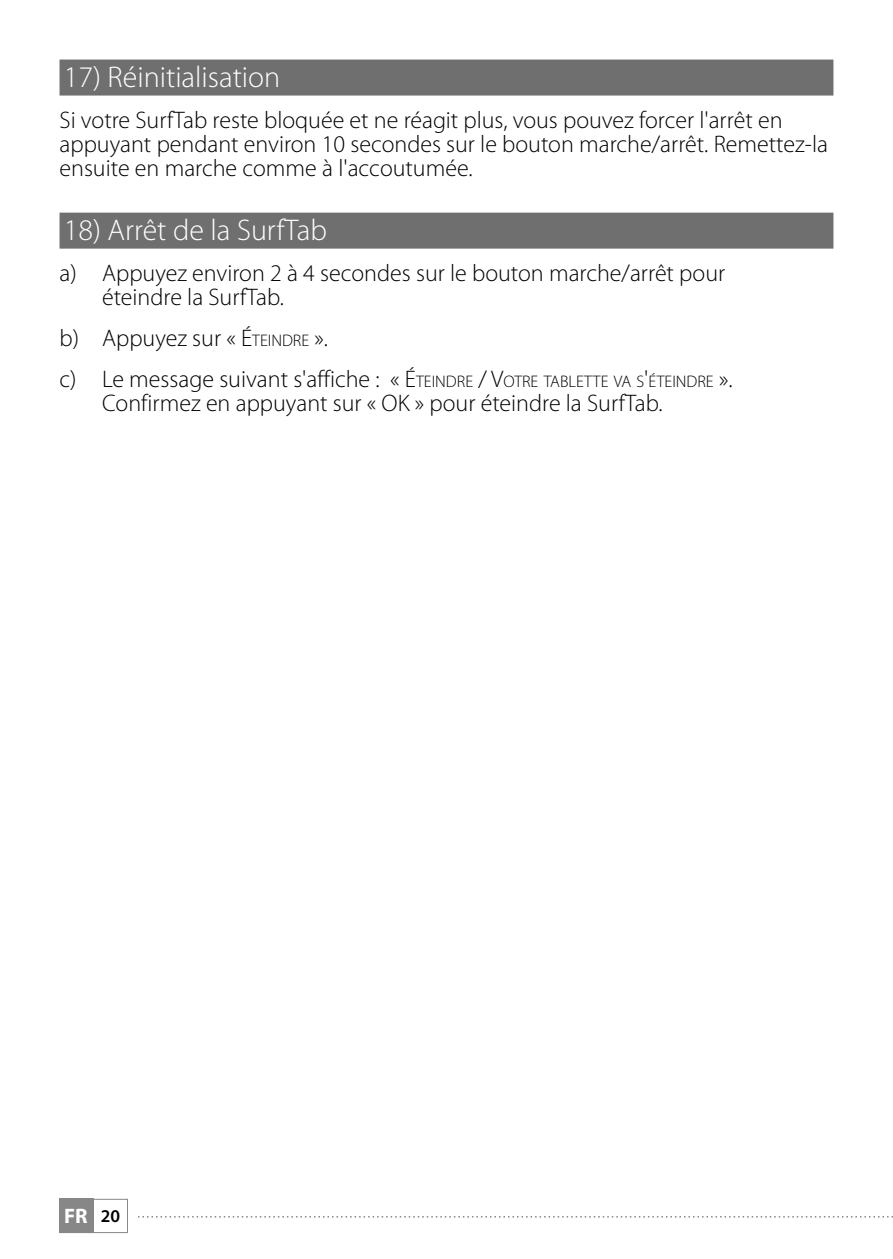
<style>
.page{position:relative;width:893px;height:1259px;background:#fff}
.page>*{position:absolute;margin:0;border:0;box-sizing:border-box;transform-origin:0 0}
.t1{font:300 30px "Myriad Pro";color:#fff}
.t2{font:300 24px/24px "Myriad Pro";color:#000}
.t3{font:700 21px "Myriad Pro";color:#fff}
.s1{font-style:inherit}
.s2{font-size:16.8px}
.s3{font-weight:600;font-size:18px;color:#000}
</style>
<div class="page">
<div style="left:60px;top:1199px;width:34px;height:34px;background:#878787"></div>
<div style="left:60px;top:1199px;width:68px;height:34px;border:1px solid #878787"></div>
<svg style="left:138px;top:1216px;width:755px;height:1px"></svg>
<div style="left:60px;top:60px;width:773px;height:36px;background:#706f6f"></div>
<div style="left:60px;top:213px;width:773px;height:36px;background:#706f6f"></div>
<p class="t1" style="left:64px;top:61px;width:218px">17) Réinitialisation</p>
<p class="t2" style="left:60px;top:108px;width:770px">Si votre SurfTab reste bloquée et ne réagit plus, vous pouvez forcer l'arrêt en appuyant pendant environ 10 secondes sur le bouton marche/arrêt. Remettez-la ensuite en marche comme à l'accoutumée.</p>
<p class="t1" style="left:64px;top:214px;width:265px">18) Arrêt de la SurfTab</p>
<p class="t2" style="left:102px;top:261px;width:625px;text-indent:-43px">a) Appuyez environ 2 à 4 secondes sur le bouton marche/arrêt pour éteindre la SurfTab.</p>
<p class="t2" style="left:60px;top:318px;width:675px;line-height:41.1px">b) Appuyez sur « <span class="s1">É</span><span class="s2">TEINDRE</span> ».<br>c) Le message suivant s'affiche : « <span class="s1">É</span><span class="s2">TEINDRE</span> <span class="s1">/ V</span><span class="s2">OTRE TABLETTE VA S</span><span class="s1">'</span><span class="s2">ÉTEINDRE</span> ».</p>
<p class="t2" style="left:102px;top:391px;width:562px">Confirmez en appuyant sur « OK » pour éteindre la SurfTab.</p>
<p class="t3" style="left:64px;top:1202px;width:58px">FR <span class="s3">20</span></p>
</div>
